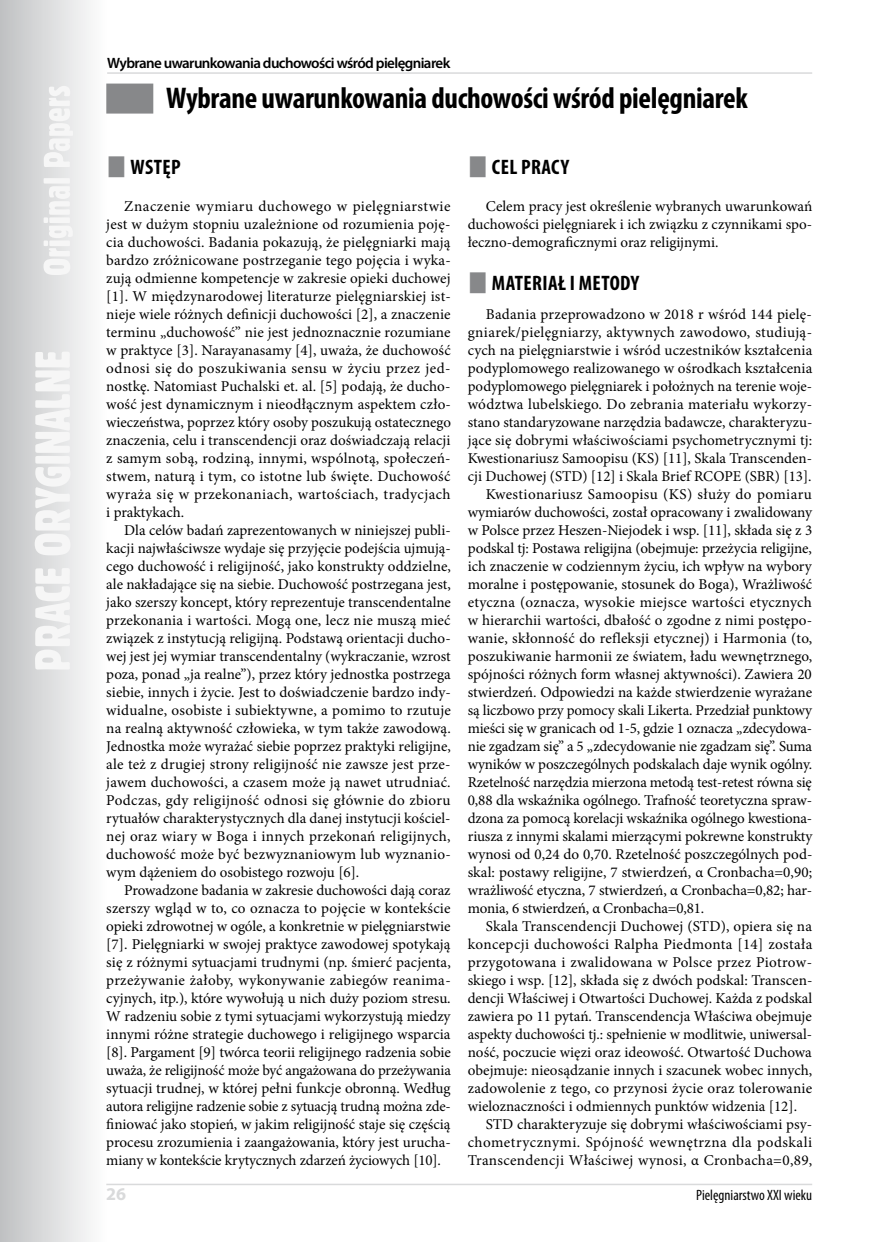
<style>
.page{position:relative;width:876px;height:1242px;background:#fff}
.page>*{position:absolute;margin:0;border:0;box-sizing:border-box;transform-origin:0 0}
.t1{font:700 condensed 30px "Myriad Pro";letter-spacing:-.01em;color:#000}
.t2{font:700 condensed 21px "Myriad Pro";letter-spacing:.02em;color:#000}
.t3{font:700 18px "Myriad Pro";color:#d9dadb}
.t4{font:15px/18px "Minion Pro";color:#000;text-align:justify}
.t5{font:15px "Minion Pro";letter-spacing:.02em;color:#000}
.t6{font:15px "Minion Pro";letter-spacing:.025em;color:#000}
.t7{font:600 15px "Myriad Pro";letter-spacing:-.04em;color:#000}
.t8{font:600 15px "Myriad Pro";letter-spacing:-.01em;color:#000}
.t9{font:15px "Minion Pro";letter-spacing:.03em;color:#000}
.t10{font:condensed 15px "Myriad Pro";color:#000}
</style>
<div class="page">
<svg style="left:0;top:0;width:108px;height:1242px"></svg>
<svg style="left:35px;top:86px;width:38px;height:583px"></svg>
<hr style="left:106px;top:1183px;width:706px;height:2px;background:#d9dadb">
<hr style="left:107px;top:72px;width:705px;height:2px;background:#d9dadb">
<div style="left:106px;top:84px;width:47px;height:30px;background:#87888a"></div>
<div style="left:107px;top:56px;width:721px;height:15px;background:#fff"></div>
<p class="t7" style="left:107px;top:53px;width:345px">Wybrane uwarunkowania duchowości wśród pielęgniarek</p>
<p class="t8" style="left:107px;top:53px;width:327px">Selected determinants of spirituality among nurses</p>
<h1 class="t1" style="left:166px;top:79px;width:583px">Wybrane uwarunkowania duchowości wśród pielęgniarek</h1>
<h2 class="t2" style="left:131px;top:154px;width:50px">wstęp</h2>
<p class="t4" style="left:106px;top:197px;width:346px;text-indent:18px">Znaczenie wymiaru duchowego w pielęgniarstwie jest w dużym stopniu uzależnione od rozumienia poję&shy;cia duchowości. Badania pokazują, że pielęgniarki mają bardzo zróżnicowane postrzeganie tego pojęcia i wyka&shy;zują odmienne kompetencje w zakresie opieki duchowej [1]. W międzynarodowej literaturze pielęgniarskiej ist&shy;nieje wiele różnych definicji duchowości [2], a znaczenie terminu „duchowość” nie jest jednoznacznie rozumiane w praktyce [3]. Narayanasamy [4], uważa, że duchowość odnosi się do poszukiwania sensu w życiu przez jed&shy;nostkę. Natomiast Puchalski et. al. [5] podają, że ducho&shy;wość jest dynamicznym i nieodłącznym aspektem czło&shy;wieczeństwa, poprzez który osoby poszukują ostatecznego znaczenia, celu i transcendencji oraz doświadczają relacji z samym sobą, rodziną, innymi, wspólnotą, społeczeń&shy;stwem, naturą i tym, co istotne lub święte. Duchowość wyraża się w przekonaniach, wartościach, tradycjach i praktykach.</p>
<p class="t4" style="left:106px;top:521px;width:346px;text-indent:18px">Dla celów badań zaprezentowanych w niniejszej publi&shy;kacji najwłaściwsze wydaje się przyjęcie podejścia ujmują&shy;cego duchowość i religijność, jako konstrukty oddzielne, ale nakładające się na siebie. Duchowość postrzegana jest, jako szerszy koncept, który reprezentuje transcendentalne przekonania i wartości. Mogą one, lecz nie muszą mieć związek z instytucją religijną. Podstawą orientacji ducho&shy;wej jest jej wymiar transcendentalny (wykraczanie, wzrost poza, ponad „ja realne”), przez który jednostka postrzega siebie, innych i życie. Jest to doświadczenie bardzo indy&shy;widualne, osobiste i subiektywne, a pomimo to rzutuje na realną aktywność człowieka, w tym także zawodową.<br>Jednostka może wyrażać siebie poprzez praktyki religijne, ale też z drugiej strony religijność nie zawsze jest prze&shy;jawem duchowości, a czasem może ją nawet utrudniać.<br>Podczas, gdy religijność odnosi się głównie do zbioru rytuałów charakterystycznych dla danej instytucji kościel&shy;nej oraz wiary w Boga i innych przekonań religijnych, duchowość może być bezwyznaniowym lub wyznanio&shy;wym dążeniem do osobistego rozwoju [6].</p>
<p class="t4" style="left:106px;top:881px;width:346px;text-indent:18px">Prowadzone badania w zakresie duchowości dają coraz szerszy wgląd w to, co oznacza to pojęcie w kontekście opieki zdrowotnej w ogóle, a konkretnie w pielęgniarstwie [7]. Pielęgniarki w swojej praktyce zawodowej spotykają się z różnymi sytuacjami trudnymi (np. śmierć pacjenta, przeżywanie żałoby, wykonywanie zabiegów reanima&shy;cyjnych, itp.), które wywołują u nich duży poziom stresu.<br>W radzeniu sobie z tymi sytuacjami wykorzystują miedzy innymi różne strategie duchowego i religijnego wsparcia [8]. Pargament [9] twórca teorii religijnego radzenia sobie uważa, że religijność może być angażowana do przeżywania sytuacji trudnej, w której pełni funkcje obronną. Według autora religijne radzenie sobie z sytuacją trudną można zde&shy;finiować jako stopień, w jakim religijność staje się częścią procesu zrozumienia i zaangażowania, który jest urucha&shy;miany w kontekście krytycznych zdarzeń życiowych [10].</p>
<h2 class="t2" style="left:492px;top:154px;width:79px">CEL PRACY</h2>
<p class="t4" style="left:468px;top:197px;width:346px;text-indent:18px">Celem pracy jest określenie wybranych uwarunkowań duchowości pielęgniarek i ich związku z czynnikami spo&shy;łeczno-demograficznymi oraz religijnymi.</p>
<h2 class="t2" style="left:492px;top:270px;width:149px">MATERIAŁ I METODY</h2>
<p class="t4" style="left:486px;top:305px;width:328px">Badania przeprowadzono w 2018 r wśród 144 pielę-</p>
<p class="t6" style="left:468px;top:322px;width:346px">gniarek/pielęgniarzy, aktywnych zawodowo, studiują-</p>
<p class="t4" style="left:468px;top:341px;width:346px">cych na pielęgniarstwie i wśród uczestników kształcenia</p>
<p class="t4" style="left:468px;top:359px;width:346px">podyplomowego realizowanego w ośrodkach kształcenia</p>
<p class="t4" style="left:468px;top:377px;width:346px">podyplomowego pielęgniarek i położnych na terenie woje-</p>
<p class="t5" style="left:468px;top:394px;width:346px">wództwa lubelskiego. Do zebrania materiału wykorzy-</p>
<p class="t4" style="left:468px;top:413px;width:346px">stano standaryzowane narzędzia badawcze, charakteryzu-</p>
<p class="t4" style="left:468px;top:431px;width:346px">jące się dobrymi właściwościami psychometrycznymi tj:</p>
<p class="t4" style="left:468px;top:449px;width:346px">Kwestionariusz Samoopisu (KS) [11], Skala Transcenden-</p>
<p class="t4" style="left:468px;top:467px;width:345px">cji Duchowej (STD) [12] i Skala Brief RCOPE (SBR) [13].</p>
<p class="t6" style="left:486px;top:484px;width:328px">Kwestionariusz Samoopisu (KS) służy do pomiaru</p>
<p class="t4" style="left:468px;top:503px;width:346px">wymiarów duchowości, został opracowany i zwalidowany</p>
<p class="t4" style="left:468px;top:521px;width:346px">w Polsce przez Heszen-Niejodek i wsp. [11], składa się z 3</p>
<p class="t4" style="left:468px;top:539px;width:346px">podskal tj: Postawa religijna (obejmuje: przeżycia religijne,</p>
<p class="t4" style="left:468px;top:557px;width:346px">ich znaczenie w codziennym życiu, ich wpływ na wybory</p>
<p class="t4" style="left:468px;top:575px;width:346px">moralne i postępowanie, stosunek do Boga), Wrażliwość</p>
<p class="t5" style="left:468px;top:592px;width:346px">etyczna (oznacza, wysokie miejsce wartości etycznych</p>
<p class="t4" style="left:468px;top:611px;width:346px">w hierarchii wartości, dbałość o zgodne z nimi postępo-</p>
<p class="t4" style="left:468px;top:629px;width:346px">wanie, skłonność do refleksji etycznej) i Harmonia (to,</p>
<p class="t4" style="left:468px;top:647px;width:346px">poszukiwanie harmonii ze światem, ładu wewnętrznego,</p>
<p class="t4" style="left:468px;top:665px;width:346px">spójności różnych form własnej aktywności). Zawiera 20</p>
<p class="t4" style="left:468px;top:683px;width:346px">stwierdzeń. Odpowiedzi na każde stwierdzenie wyrażane</p>
<p class="t4" style="left:468px;top:701px;width:346px">są liczbowo przy pomocy skali Likerta. Przedział punktowy</p>
<p class="t4" style="left:468px;top:719px;width:346px">mieści się w granicach od 1-5, gdzie 1 oznacza „zdecydowa-</p>
<p class="t4" style="left:468px;top:737px;width:346px">nie zgadzam się” a 5 „zdecydowanie nie zgadzam się”. Suma</p>
<p class="t4" style="left:468px;top:755px;width:346px">wyników w poszczególnych podskalach daje wynik ogólny.</p>
<p class="t4" style="left:468px;top:773px;width:346px">Rzetelność narzędzia mierzona metodą test-retest równa się</p>
<p class="t4" style="left:468px;top:791px;width:346px">0,88 dla wskaźnika ogólnego. Trafność teoretyczna spraw-</p>
<p class="t4" style="left:468px;top:809px;width:346px">dzona za pomocą korelacji wskaźnika ogólnego kwestiona-</p>
<p class="t4" style="left:468px;top:827px;width:346px">riusza z innymi skalami mierzącymi pokrewne konstrukty</p>
<p class="t4" style="left:468px;top:845px;width:346px">wynosi od 0,24 do 0,70. Rzetelność poszczególnych pod-</p>
<p class="t4" style="left:468px;top:863px;width:346px">skal: postawy religijne, 7 stwierdzeń, α Cronbacha=0,90;</p>
<p class="t4" style="left:468px;top:881px;width:346px">wrażliwość etyczna, 7 stwierdzeń, α Cronbacha=0,82; har-</p>
<p class="t4" style="left:468px;top:899px;width:238px">monia, 6 stwierdzeń, α Cronbacha=0,81.</p>
<p class="t4" style="left:486px;top:917px;width:328px">Skala Transcendencji Duchowej (STD), opiera się na</p>
<p class="t6" style="left:468px;top:934px;width:346px">koncepcji duchowości Ralpha Piedmonta [14] została</p>
<p class="t5" style="left:468px;top:952px;width:346px">przygotowana i zwalidowana w Polsce przez Piotrow-</p>
<p class="t4" style="left:468px;top:971px;width:346px">skiego i wsp. [12], składa się z dwóch podskal: Transcen-</p>
<p class="t4" style="left:468px;top:989px;width:346px">dencji Właściwej i Otwartości Duchowej. Każda z podskal</p>
<p class="t4" style="left:468px;top:1007px;width:346px">zawiera po 11 pytań. Transcendencja Właściwa obejmuje</p>
<p class="t4" style="left:468px;top:1025px;width:346px">aspekty duchowości tj.: spełnienie w modlitwie, uniwersal-</p>
<p class="t4" style="left:468px;top:1043px;width:346px">ność, poczucie więzi oraz ideowość. Otwartość Duchowa</p>
<p class="t4" style="left:468px;top:1061px;width:346px">obejmuje: nieosądzanie innych i szacunek wobec innych,</p>
<p class="t4" style="left:468px;top:1079px;width:346px">zadowolenie z tego, co przynosi życie oraz tolerowanie</p>
<p class="t4" style="left:468px;top:1097px;width:331px">wieloznaczności i odmiennych punktów widzenia [12].</p>
<p class="t4" style="left:486px;top:1115px;width:328px">STD charakteryzuje się dobrymi właściwościami psy-</p>
<p class="t9" style="left:468px;top:1132px;width:346px">chometrycznymi. Spójność wewnętrzna dla podskali</p>
<p class="t5" style="left:468px;top:1150px;width:346px">Transcendencji Właściwej wynosi, α Cronbacha=0,89,</p>
<p class="t3" style="left:106px;top:1182px;width:21px">26</p>
<p class="t10" style="left:696px;top:1186px;width:118px">Pielęgniarstwo XXI wieku</p>
</div>
